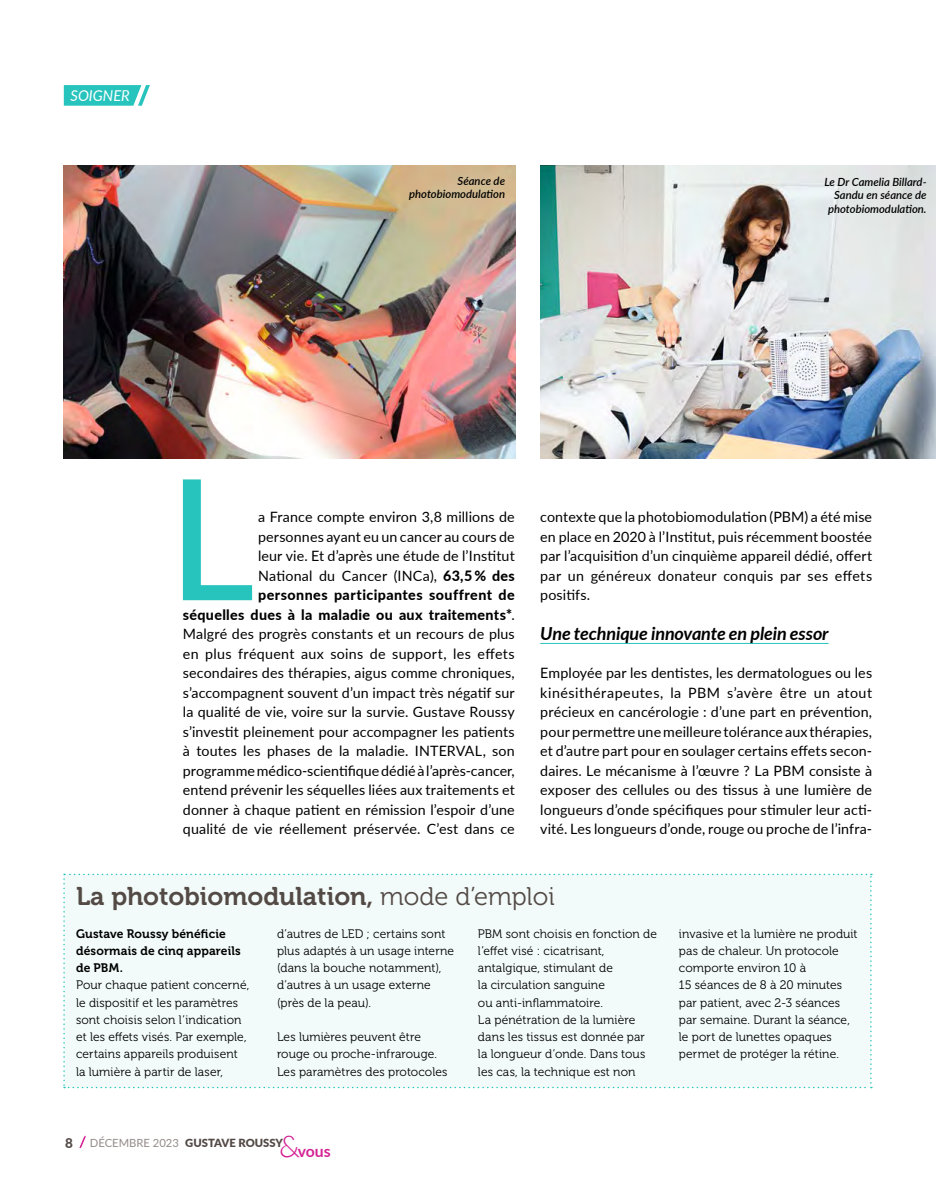
<style>
.page{position:relative;width:936px;height:1191px;background:#fff}
.page>*{position:absolute;margin:0;border:0;box-sizing:border-box;transform-origin:0 0}
.t1{font:500 168.15px "Lato";color:#27c4bd}
.t2{font:25.5px "Museo 700";color:#534a46}
.t3{font:italic 700 18px "Lato";letter-spacing:-.005em;color:#000}
.t4{font:700 15.75px "Lato";color:#d42394}
.t5{font:italic 15px "Lato";color:#fff}
.t6{font:14.25px/19.5px "Lato";letter-spacing:.01em;color:#000;text-align:justify}
.t7{font:800 13.5px "Lato";color:#534a46}
.t8{font:12.3px/17.2px "Museo 300";letter-spacing:.01em;color:#000}
.t9{font:12.3px/17.2px "Museo 700";letter-spacing:.01em;color:#000}
.t10{font:italic 600 11.25px/13.5px "Lato";color:#000;text-align:right}
.t11{font:900 11.25px "Lato";color:#534a46}
.s1{font-weight:800}
.s2{font-family:"Museo 300"}
.s3{font-weight:300;font-size:30.3px}
.s4{font-weight:400;color:#938b88}
</style>
<div class="page">
<svg style="left:79px;top:1135px;width:7px;height:13px"></svg>
<svg style="left:64px;top:85px;width:86px;height:21px"></svg>
<div style="left:63px;top:873px;width:808px;height:215px;background:#f2fbf9"></div>
<img style="left:540px;top:166px;width:395px;height:292px">
<img style="left:64px;top:166px;width:451px;height:292px">
<hr style="left:540px;top:643px;width:288px;height:1px;background:#27c4bd">
<p class="t5" style="left:70px;top:85px;width:61px">SOIGNER</p>
<p class="t10" style="left:409px;top:173px;width:97px">Séance de photobiomodulation</p>
<p class="t10" style="left:824px;top:174px;width:103px">Le Dr Camelia Billard-<br>Sandu en séance de photobiomodulation.</p>
<h1 class="t1" style="left:168px;top:418px;width:88px">L</h1>
<p class="t6" style="left:183px;top:506px;width:333px;text-align:right">a France compte environ 3,8 millions de<br>personnes ayant eu un cancer au cours de<br>leur vie. Et d’après une étude de l’Institut<br>National du Cancer (INCa), <span class="s1">63,5 % des<br>personnes participantes souffrent de<br>séquelles dues à la maladie ou aux traitements*</span>.<br>Malgré des progrès constants et un recours de plus en plus fréquent aux soins de support, les effets secondaires des thérapies, aigus comme chroniques, s’accompagnent souvent d’un impact très négatif sur la qualité de vie, voire sur la survie. Gustave Roussy s’investit pleinement pour accompagner les patients à toutes les phases de la maladie. INTERVAL, son programme médico-scientifique dédié à l’après-cancer, entend prévenir les séquelles liées aux traitements et donner à chaque patient en rémission l’espoir d’une qualité de vie réellement préservée. C’est dans ce</p>
<p class="t6" style="left:540px;top:506px;width:333px">contexte que la photobiomodulation (PBM) a été mise en place en 2020 à l’Institut, puis récemment boostée par l’acquisition d’un cinquième appareil dédié, offert par un généreux donateur conquis par ses effets positifs.</p>
<p class="t3" style="left:540px;top:620px;width:290px">Une technique innovante en plein essor</p>
<p class="t6" style="left:540px;top:662px;width:333px">Employée par les dentistes, les dermatologues ou les kinésithérapeutes, la PBM s’avère être un atout précieux en cancérologie : d’une part en prévention, pour permettre une meilleure tolérance aux thérapies, et d’autre part pour en soulager certains effets secon&shy;daires. Le mécanisme à l’œuvre ? La PBM consiste à exposer des cellules ou des tissus à une lumière de longueurs d’onde spécifiques pour stimuler leur acti&shy;vité. Les longueurs d’onde, rouge ou proche de l’infra-</p>
<h2 class="t2" style="left:76px;top:882px;width:480px">La photobiomodulation, <span class="s2">mode d’emploi</span></h2>
<p class="t9" style="left:76px;top:925px;width:166px">Gustave Roussy bénéficie désormais de cinq appareils de PBM.</p>
<p class="t8" style="left:76px;top:976px;width:175px">Pour chaque patient concerné, le dispositif et les paramètres sont choisis selon l’indication et les effets visés. Par exemple, certains appareils produisent la lumière à partir de laser,</p>
<p class="t8" style="left:277px;top:925px;width:179px">d’autres de LED ; certains sont plus adaptés à un usage interne (dans la bouche notamment), d’autres à un usage externe (près de la peau).</p>
<p class="t8" style="left:277px;top:1028px;width:172px">Les lumières peuvent être rouge ou proche-infrarouge.<br>Les paramètres des protocoles</p>
<p class="t8" style="left:478px;top:925px;width:181px">PBM sont choisis en fonction de l’effet visé : cicatrisant, antalgique, stimulant de<br>la circulation sanguine<br>ou anti-inflammatoire.<br>La pénétration de la lumière dans les tissus est donnée par la longueur d’onde. Dans tous les cas, la technique est non</p>
<p class="t8" style="left:678px;top:925px;width:180px">invasive et la lumière ne produit pas de chaleur. Un protocole comporte environ 10 à<br>15 séances de 8 à 20 minutes par patient, avec 2-3 séances par semaine. Durant la séance, le port de lunettes opaques permet de protéger la rétine.</p>
<p class="t7" style="left:65px;top:1132px;width:9px">8</p>
<p class="t4" style="left:279px;top:1139px;width:53px"><span class="s3">&amp;</span>vous</p>
<p class="t11" style="left:90px;top:1134px;width:195px"><span class="s4">DÉCEMBRE 2023</span> GUSTAVE ROUSSY</p>
</div>
